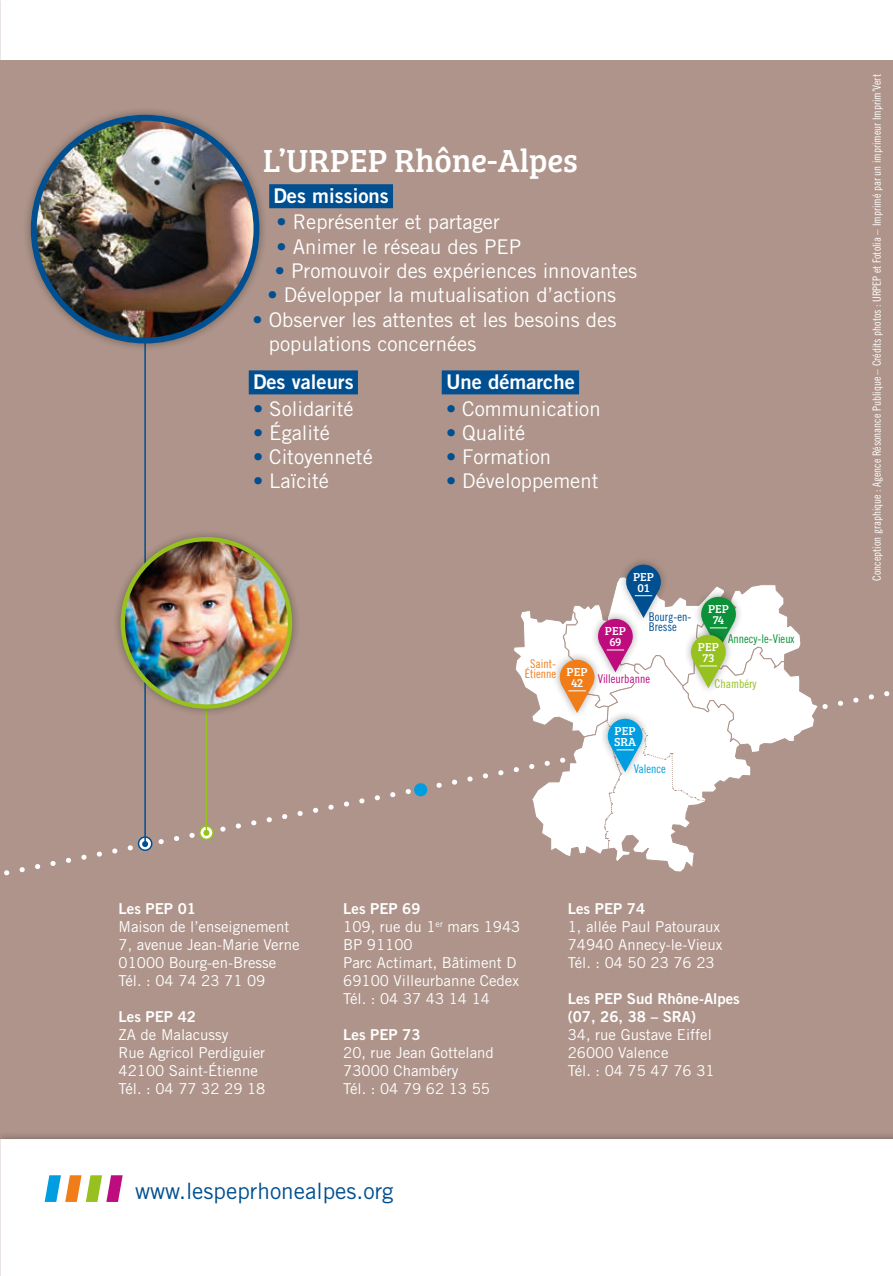
<style>
.page{position:relative;width:893px;height:1276px;background:#fff}
.page>*{position:absolute;margin:0;border:0;box-sizing:border-box;transform-origin:0 0}
.t1{font:33px "Bree Serif";color:#fff}
.t2{font:22.5px "Trade Gothic LT Std";color:#004f91}
.t3{font:20.25px/24.3px "Trade Gothic LT Std";color:#fff}
.t4{font:20.25px "Trade Gothic LT Std Bd 2";color:#fff}
.t5{font:15px/18px "Trade Gothic LT Std";color:#fff}
.t6{font:15px/18px "Trade Gothic LT Std Bd 2";color:#fff}
.t7{font:12px/10.5px "Bree Serif";color:#fff;text-align:center}
.t8{font:12px/10.2px "Trade Gothic LT Std Cn 18";color:#004f91}
.t9{font:12px "Trade Gothic LT Std Cn 18";color:#0c9139}
.t10{font:12px/10.2px "Trade Gothic LT Std Cn 18";color:#f07d18;text-align:center}
.t11{font:12px "Trade Gothic LT Std Cn 18";color:#be0b7d}
.t12{font:12px "Trade Gothic LT Std Cn 18";color:#96c11f}
.t13{font:12px "Trade Gothic LT Std Cn 18";color:#009ee0}
.t14{font:11.25px "Trade Gothic LT Std Cn 18";color:#fff}
.s1{color:#004f91}
</style>
<div class="page">
<div style="left:0;top:1px;width:893px;height:1275px;background:#ae948a"></div>
<div style="left:0;top:1135px;width:893px;height:141px;background:#fff"></div>
<svg style="left:45px;top:1175px;width:78px;height:27px;background:#beb0a4"></svg>
<svg style="left:4px;top:691px;width:886px;height:185px"></svg>
<div style="left:414px;top:783px;width:13px;height:13px;background:#009ee0;border-radius:50%"></div>
<div style="left:138px;top:837px;width:14px;height:13px;background:#fff;border-radius:50%"></div>
<div style="left:138px;top:836px;width:15px;height:15px;border:2px solid #004f91;border-radius:50%"></div>
<hr style="left:144px;top:286px;width:2px;height:558px;background:#004f91">
<svg style="left:142px;top:841px;width:6px;height:6px"></svg>
<div style="left:23px;top:107px;width:244px;height:244px;background:#1d1d1b;opacity:.4"></div>
<img style="left:34px;top:118px;width:222px;height:222px;border-radius:111px">
<div style="left:31px;top:115px;width:228px;height:228px;border:6px solid #004f91;border-radius:50%"></div>
<div style="left:269px;top:184px;width:124px;height:24px;background:#004f91"></div>
<div style="left:249px;top:370px;width:109px;height:24px;background:#004f91"></div>
<div style="left:442px;top:370px;width:137px;height:24px;background:#004f91"></div>
<svg style="left:200px;top:826px;width:13px;height:13px"></svg>
<div style="left:199px;top:825px;width:15px;height:15px;border:2px solid #96c11f;border-radius:50%"></div>
<hr style="left:206px;top:615px;width:1px;height:218px;background:#96c11f">
<svg style="left:203px;top:830px;width:6px;height:6px"></svg>
<div style="left:112px;top:529px;width:188px;height:187px;background:#1d1d1b;opacity:.4"></div>
<img style="left:123px;top:539px;width:167px;height:167px;border-radius:84px">
<div style="left:121px;top:537px;width:171px;height:172px;border:4px solid #96c11f;border-radius:50%"></div>
<div style="left:0;top:0;width:893px;height:60px;background:#fff"></div>
<svg style="left:530px;top:850px;width:222px;height:23px"></svg>
<div style="left:618px;top:557px;width:51px;height:68px;background:#1d1d1b;opacity:.4"></div>
<svg style="left:513px;top:564px;width:307px;height:286px"></svg>
<h1 class="t1" style="left:263px;top:136px;width:316px">L’URPEP Rhône-Alpes</h1>
<h3 class="t4" style="left:273px;top:183px;width:117px">Des missions</h3>
<h3 class="t3" style="left:276px;top:210px;width:225px"><span class="s1">•</span> Représenter et partager</h3>
<h3 class="t3" style="left:276px;top:234px;width:246px"><span class="s1">•</span> Animer le réseau des PEP</h3>
<h3 class="t3" style="left:275px;top:258px;width:364px"><span class="s1">•</span> Promouvoir des expériences innovantes</h3>
<h3 class="t3" style="left:267px;top:283px;width:350px"><span class="s1">•</span> Développer la mutualisation d’actions</h3>
<h3 class="t3" style="left:269px;top:307px;width:349px;text-indent:-16px"><span class="s1">•</span> Observer les attentes et les besoins des populations concernées</h3>
<h3 class="t4" style="left:253px;top:369px;width:102px">Des valeurs</h3>
<h3 class="t3" style="left:253px;top:396px;width:102px"><span class="s1">•</span> Solidarité</h3>
<h3 class="t3" style="left:253px;top:420px;width:79px"><span class="s1">•</span> Égalité</h3>
<h3 class="t3" style="left:253px;top:444px;width:121px"><span class="s1">•</span> Citoyenneté</h3>
<h3 class="t3" style="left:253px;top:469px;width:77px"><span class="s1">•</span> Laïcité</h3>
<h3 class="t4" style="left:446px;top:369px;width:130px">Une démarche</h3>
<h3 class="t3" style="left:446px;top:396px;width:156px"><span class="s1">•</span> Communication</h3>
<h3 class="t3" style="left:446px;top:420px;width:81px"><span class="s1">•</span> Qualité</h3>
<h3 class="t3" style="left:446px;top:444px;width:107px"><span class="s1">•</span> Formation</h3>
<h3 class="t3" style="left:446px;top:469px;width:154px"><span class="s1">•</span> Développement</h3>
<p class="t10" style="left:525px;top:659px;width:33px">Saint-<br>Étienne</p>
<p class="t7" style="left:567px;top:666px;width:23px">PEP<br>42</p>
<p class="t7" style="left:633px;top:571px;width:23px">PEP<br>01</p>
<p class="t7" style="left:708px;top:603px;width:23px">PEP<br>74</p>
<p class="t7" style="left:698px;top:641px;width:23px">PEP<br>73</p>
<p class="t8" style="left:649px;top:612px;width:44px">Bourg-en-<br>Bresse</p>
<p class="t7" style="left:605px;top:625px;width:23px">PEP<br>69</p>
<p class="t9" style="left:728px;top:631px;width:68px">Annecy-le-Vieux</p>
<p class="t12" style="left:714px;top:677px;width:43px">Chambéry</p>
<p class="t11" style="left:598px;top:672px;width:54px">Villeurbanne</p>
<p class="t7" style="left:614px;top:725px;width:24px;text-align:left">PEP<br>SRA</p>
<p class="t13" style="left:634px;top:762px;width:34px">Valence</p>
<p class="t6" style="left:119px;top:899px;width:79px">Les PEP 01</p>
<p class="t5" style="left:119px;top:917px;width:183px">Maison de l’enseignement<br>7, avenue Jean-Marie Verne<br>01000 Bourg-en-Bresse<br>Tél. : 04 74 23 71 09</p>
<p class="t6" style="left:119px;top:1007px;width:79px">Les PEP 42</p>
<p class="t5" style="left:119px;top:1025px;width:148px">ZA de Malacussy<br>Rue Agricol Perdiguier<br>42100 Saint-Étienne<br>Tél. : 04 77 32 29 18</p>
<p class="t6" style="left:343px;top:899px;width:79px">Les PEP 69</p>
<p class="t5" style="left:343px;top:917px;width:179px">109, rue du 1<sup>er</sup> mars 1943<br>BP 91100<br>Parc Actimart, Bâtiment D<br>69100 Villeurbanne Cedex<br>Tél. : 04 37 43 14 14</p>
<p class="t6" style="left:343px;top:1025px;width:79px">Les PEP 73</p>
<p class="t5" style="left:343px;top:1043px;width:152px">20, rue Jean Gotteland<br>73000 Chambéry<br>Tél. : 04 79 62 13 55</p>
<h2 class="t2" style="left:135px;top:1177px;width:260px">www.lespeprhonealpes.org</h2>
<p class="t6" style="left:568px;top:899px;width:79px">Les PEP 74</p>
<p class="t5" style="left:568px;top:917px;width:156px">1, allée Paul Patouraux<br>74940 Annecy-le-Vieux<br>Tél. : 04 50 23 76 23</p>
<p class="t6" style="left:568px;top:989px;width:174px">Les PEP Sud Rhône-Alpes (07, 26, 38 – SRA)</p>
<p class="t5" style="left:568px;top:1025px;width:148px">34, rue Gustave Eiffel<br>26000 Valence<br>Tél. : 04 75 47 76 31</p>
<p class="t14" style="left:870px;top:581px;width:508px;rotate:-90deg">Conception graphique : Agence Résonance Publique – Crédits photos : URPEP et Fotolia – Imprimé par un imprimeur Imprim’Vert</p>
</div>
